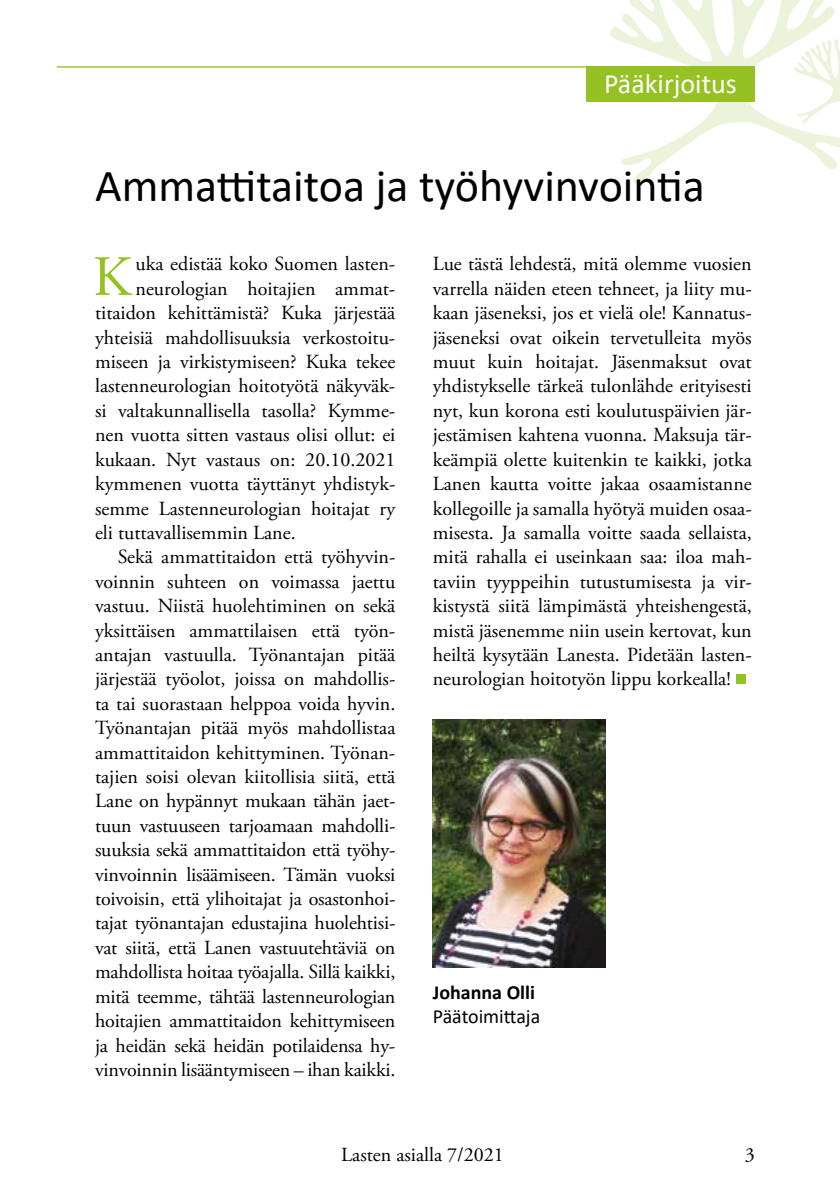
<style>
.page{position:relative;width:840px;height:1191px;background:#fff}
.page>*{position:absolute;margin:0;border:0;box-sizing:border-box;transform-origin:0 0}
.t1{font:56.8px "Adobe Garamond Pro";color:#96c123}
.t2{font:46px "Calibri";color:#000}
.t3{font:28px "Calibri";color:#fff}
.t4{font:20px/24.4px "Adobe Garamond Pro";color:#000;text-align:justify}
.t5{font:20px "Calibri";color:#000}
.t6{font:700 20px "Calibri";color:#000}
</style>
<div class="page">
<svg style="left:610px;top:0;width:229px;height:185px"></svg>
<div style="left:585px;top:66px;width:169px;height:36px;background:#96c123"></div>
<hr style="left:57px;top:66px;width:697px;height:2px;background:#96c123">
<img style="left:432px;top:720px;width:173px;height:247px">
<div style="left:735px;top:674px;width:10px;height:10px;background:#96c123"></div>
<h3 class="t3" style="left:603px;top:64px;width:134px">Pääkirjoitus</h3>
<h2 class="t2" style="left:95px;top:154px;width:611px">Ammattitaitoa ja työhyvinvointia</h2>
<h1 class="t1" style="left:93px;top:243px;width:40px">K</h1>
<p class="t4" style="left:135px;top:252px;width:261px">uka edistää koko Suomen lasten-</p>
<p class="t4" style="left:135px;top:277px;width:261px">neurologian hoitajien ammat-</p>
<p class="t4" style="left:95px;top:301px;width:301px">titaidon kehittämistä? Kuka järjestää</p>
<p class="t4" style="left:95px;top:326px;width:302px">yhteisiä mahdollisuuksia verkostoitu-</p>
<p class="t4" style="left:95px;top:350px;width:302px">miseen ja virkistymiseen? Kuka tekee</p>
<p class="t4" style="left:95px;top:374px;width:301px">lastenneurologian hoitotyötä näkyväk-</p>
<p class="t4" style="left:95px;top:399px;width:301px">si valtakunnallisella tasolla? Kymme-</p>
<p class="t4" style="left:95px;top:423px;width:302px">nen vuotta sitten vastaus olisi ollut: ei</p>
<p class="t4" style="left:95px;top:448px;width:302px">kukaan. Nyt vastaus on: 20.10.2021</p>
<p class="t4" style="left:95px;top:472px;width:302px">kymmenen vuotta täyttänyt yhdistyk-</p>
<p class="t4" style="left:95px;top:496px;width:302px">semme Lastenneurologian hoitajat ry</p>
<p class="t4" style="left:95px;top:521px;width:202px">eli tuttavallisemmin Lane.</p>
<p class="t4" style="left:118px;top:545px;width:279px">Sekä ammattitaidon että työhyvin-</p>
<p class="t4" style="left:95px;top:570px;width:301px">voinnin suhteen on voimassa jaettu</p>
<p class="t4" style="left:95px;top:594px;width:301px">vastuu. Niistä huolehtiminen on sekä</p>
<p class="t4" style="left:95px;top:618px;width:301px">yksittäisen ammattilaisen että työn-</p>
<p class="t4" style="left:95px;top:643px;width:301px">antajan vastuulla. Työnantajan pitää</p>
<p class="t4" style="left:95px;top:667px;width:302px">järjestää työolot, joissa on mahdollis-</p>
<p class="t4" style="left:95px;top:692px;width:301px">ta tai suorastaan helppoa voida hyvin.</p>
<p class="t4" style="left:95px;top:716px;width:302px">Työnantajan pitää myös mahdollistaa</p>
<p class="t4" style="left:95px;top:740px;width:301px">ammattitaidon kehittyminen. Työnan-</p>
<p class="t4" style="left:95px;top:765px;width:302px">tajien soisi olevan kiitollisia siitä, että</p>
<p class="t4" style="left:95px;top:789px;width:302px">Lane on hypännyt mukaan tähän jaet-</p>
<p class="t4" style="left:95px;top:814px;width:302px">tuun vastuuseen tarjoamaan mahdolli-</p>
<p class="t4" style="left:95px;top:838px;width:302px">suuksia sekä ammattitaidon että työhy-</p>
<p class="t4" style="left:95px;top:862px;width:302px">vinvoinnin lisäämiseen. Tämän vuoksi</p>
<p class="t4" style="left:95px;top:887px;width:302px">toivoisin, että ylihoitajat ja osastonhoi-</p>
<p class="t4" style="left:95px;top:911px;width:302px">tajat työnantajan edustajina huolehtisi-</p>
<p class="t4" style="left:95px;top:936px;width:301px">vat siitä, että Lanen vastuutehtäviä on</p>
<p class="t4" style="left:95px;top:960px;width:301px">mahdollista hoitaa työajalla. Sillä kaikki,</p>
<p class="t4" style="left:95px;top:984px;width:302px">mitä teemme, tähtää lastenneurologian</p>
<p class="t4" style="left:95px;top:1009px;width:302px">hoitajien ammattitaidon kehittymiseen</p>
<p class="t4" style="left:95px;top:1033px;width:301px">ja heidän sekä heidän potilaidensa hy-</p>
<p class="t4" style="left:95px;top:1058px;width:302px">vinvoinnin lisääntymiseen – ihan kaikki.</p>
<p class="t4" style="left:432px;top:252px;width:320px">Lue tästä lehdestä, mitä olemme vuosien varrella näiden eteen tehneet, ja liity mu&shy;kaan jäseneksi, jos et vielä ole! Kannatus&shy;jäseneksi ovat oikein tervetulleita myös muut kuin hoitajat. Jäsenmaksut ovat yhdistykselle tärkeä tulonlähde erityisesti nyt, kun korona esti koulutuspäivien jär&shy;jestämisen kahtena vuonna. Maksuja tär&shy;keämpiä olette kuitenkin te kaikki, jotka Lanen kautta voitte jakaa osaamistanne kollegoille ja samalla hyötyä muiden osaa&shy;misesta. Ja samalla voitte saada sellaista, mitä rahalla ei useinkaan saa: iloa mah&shy;taviin tyyppeihin tutustumisesta ja vir&shy;kistystä siitä lämpimästä yhteishengestä, mistä jäsenemme niin usein kertovat, kun heiltä kysytään Lanesta. Pidetään lasten&shy;neurologian hoitotyön lippu korkealla!</p>
<p class="t6" style="left:432px;top:978px;width:104px">Johanna Olli</p>
<p class="t5" style="left:432px;top:1003px;width:109px">Päätoimittaja</p>
<p class="t4" style="left:341px;top:1142px;width:164px">Lasten asialla 7/2021</p>
<p class="t4" style="left:744px;top:1142px;width:11px">3</p>
</div>
